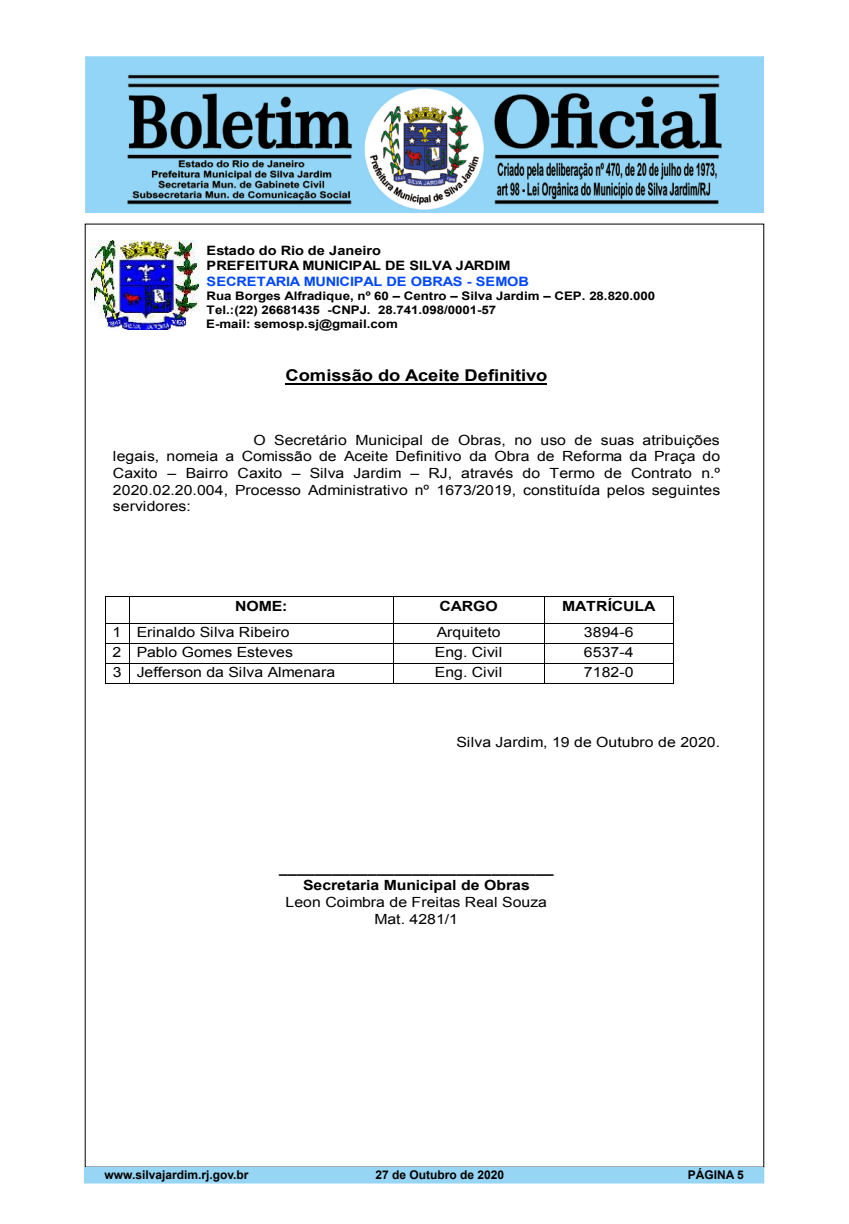
<style>
.page{position:relative;width:849px;height:1224px;background:#fff}
.page>*{position:absolute;margin:0;border:0;box-sizing:border-box;transform-origin:0 0}
.t1{font:700 16.3px "Arial";letter-spacing:-.005em;color:#000;scale:1.13 1}
.t2{font:14px/16.6px "Arial";letter-spacing:.005em;color:#000;text-align:justify;scale:1.13 1}
.t3{font:700 14px/17.1px "Arial";color:#000;text-align:center;scale:1.13 1}
.t4{font:700 12.9px/15.7px "Arial";color:#000;scale:1.13 1}
.t5{font:700 12.9px "Arial";letter-spacing:-.005em;color:#0047ff;scale:1.13 1}
.t6{font:700 12px "Arial";color:#000}
.t7{font:700 11.8px/14px "Arial";letter-spacing:-.01em;color:#000;scale:1.13 1}
.s1{font-style:inherit}
</style>
<div class="page">
<img style="left:85px;top:57px;width:679px;height:155px">
<div style="left:84px;top:1167px;width:680px;height:16px;background:#96d5f4"></div>
<img style="left:91px;top:241px;width:108px;height:88px">
<hr style="left:286px;top:383px;width:261px;height:2px;background:#000">
<hr style="left:130px;top:596px;width:263px;height:1px;background:#000">
<hr style="left:393px;top:596px;width:151px;height:1px;background:#000">
<hr style="left:545px;top:596px;width:128px;height:1px;background:#000">
<hr style="left:130px;top:623px;width:263px;height:1px;background:#000">
<hr style="left:393px;top:623px;width:151px;height:1px;background:#000">
<hr style="left:545px;top:623px;width:128px;height:1px;background:#000">
<hr style="left:130px;top:643px;width:263px;height:1px;background:#000">
<hr style="left:393px;top:643px;width:151px;height:1px;background:#000">
<hr style="left:545px;top:643px;width:128px;height:1px;background:#000">
<hr style="left:130px;top:663px;width:263px;height:1px;background:#000">
<hr style="left:393px;top:663px;width:151px;height:1px;background:#000">
<hr style="left:545px;top:663px;width:128px;height:1px;background:#000">
<svg style="left:105px;top:596px;width:25px;height:88px"></svg>
<hr style="left:130px;top:683px;width:263px;height:1px;background:#000">
<svg style="left:393px;top:597px;width:1px;height:86px"></svg>
<hr style="left:393px;top:683px;width:151px;height:1px;background:#000">
<svg style="left:544px;top:596px;width:1px;height:88px"></svg>
<hr style="left:545px;top:683px;width:128px;height:1px;background:#000">
<svg style="left:673px;top:596px;width:1px;height:88px"></svg>
<p class="t4" style="left:206px;top:243px;width:270px">Estado do Rio de Janeiro<br>PREFEITURA MUNICIPAL DE SILVA JARDIM</p>
<p class="t5" style="left:206px;top:273px;width:287px">SECRETARIA MUNICIPAL DE OBRAS - SEMOB</p>
<p class="t7" style="left:206px;top:290px;width:399px">Rua Borges Alfradique, nº 60 <span class="s1">–</span> Centro <span class="s1">–</span> Silva Jardim <span class="s1">–</span> CEP. 28.820.000<br>Tel.:(22) 26681435 -CNPJ. 28.741.098/0001-57<br>E-mail: semosp.sj@gmail.com</p>
<p class="t1" style="left:286px;top:365px;width:233px">Comissão do Aceite Definitivo</p>
<p class="t2" style="left:113px;top:432px;width:539px;text-indent:140px">O Secretário Municipal de Obras, no uso de suas atribuições legais, nomeia a Comissão de Aceite Definitivo da Obra de Reforma da Praça do Caxito <span class="s1">–</span> Bairro Caxito <span class="s1">–</span> Silva Jardim <span class="s1">–</span> RJ, através do Termo de Contrato n.º 2020.02.20.004, Processo Administrativo nº 1673/2019, constituída pelos seguintes servidores:</p>
<p class="t3" style="left:235px;top:598px;width:48px">NOME:</p>
<p class="t3" style="left:439px;top:598px;width:53px">CARGO</p>
<p class="t3" style="left:562px;top:598px;width:84px">MATRÍCULA</p>
<p class="t2" style="left:113px;top:624px;width:158px">1 Erinaldo Silva Ribeiro</p>
<p class="t2" style="left:437px;top:624px;width:58px">Arquiteto</p>
<p class="t2" style="left:584px;top:624px;width:45px">3894-6</p>
<p class="t2" style="left:113px;top:644px;width:161px">2 Pablo Gomes Esteves</p>
<p class="t2" style="left:435px;top:644px;width:61px">Eng. Civil</p>
<p class="t2" style="left:584px;top:644px;width:45px">6537-4</p>
<p class="t2" style="left:113px;top:664px;width:198px">3 Jefferson da Silva Almenara</p>
<p class="t2" style="left:435px;top:664px;width:61px">Eng. Civil</p>
<p class="t2" style="left:584px;top:664px;width:45px">7182-0</p>
<p class="t2" style="left:456px;top:734px;width:235px">Silva Jardim, 19 de Outubro de 2020.</p>
<p class="t3" style="left:279px;top:860px;width:244px">_______________________________<br>Secretaria Municipal de Obras</p>
<p class="t2" style="left:286px;top:894px;width:233px;text-align:center">Leon Coimbra de Freitas Real Souza<br>Mat. 4281/1</p>
<p class="t6" style="left:104px;top:1167px;width:146px">www.silvajardim.rj.gov.br</p>
<p class="t6" style="left:375px;top:1167px;width:130px">27 de Outubro de 2020</p>
<p class="t6" style="left:687px;top:1167px;width:58px">PÁGINA 5</p>
</div>
